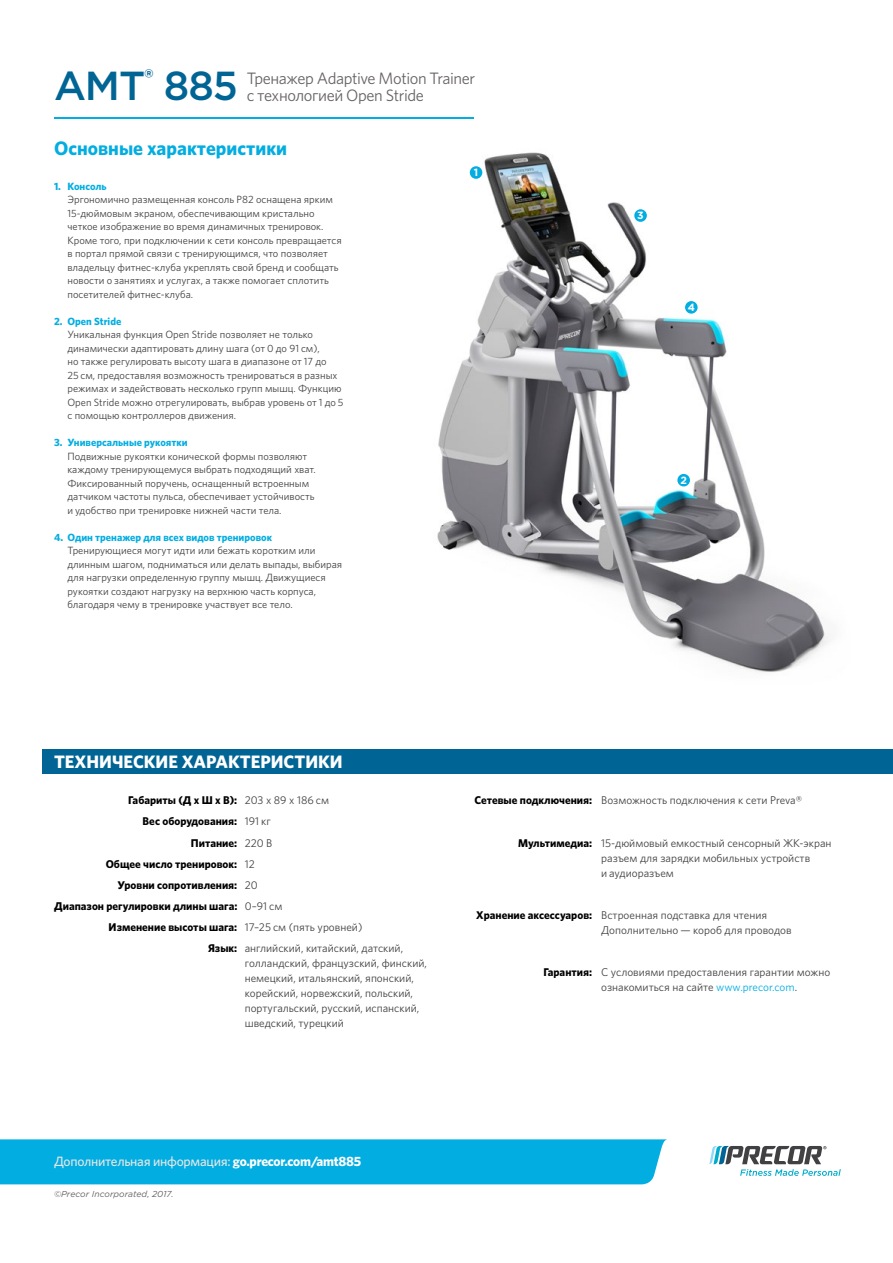
<style>
.page{position:relative;width:893px;height:1263px;background:#fff}
.page>*{position:absolute;margin:0;border:0;box-sizing:border-box;transform-origin:0 0}
.t1{font:500 40.5px "Gotham";letter-spacing:-.025em;color:#006594}
.t2{font:700 19.5px "Whitney";color:#02ade1}
.t3{font:700 18px "Whitney";color:#fff}
.t4{font:16.5px/17.5px "Whitney";letter-spacing:-.025em;color:#676463}
.t5{font:500 13.5px "Whitney";letter-spacing:-.02em;color:#e5e6e5}
.t6{font:11.25px/15px "Whitney";color:#414042}
.t7{font:700 11.25px "Whitney";color:#000}
.t8{font:10.5px/13.5px "Whitney";color:#414042}
.t9{font:700 10.5px "Whitney";color:#02ade1}
.t10{font:700 10.5px "Gotham";color:#fff}
.t11{font:italic 8.7px "Gotham";color:#676463}
.s1{font-weight:400;color:#414042}
.s2{font-weight:700;color:#000}
.s3{color:#02ade1}
.s4{font-weight:700;color:#fff}
</style>
<div class="page">
<img style="left:357px;top:117px;width:473px;height:555px">
<div style="left:0;top:1139px;width:667px;height:45px;background:#02ade1"></div>
<svg style="left:709px;top:1146px;width:132px;height:30px"></svg>
<div style="left:42px;top:749px;width:851px;height:25px;background:#006594"></div>
<hr style="left:54px;top:118px;width:419px;height:1px;background:#02ade1">
<div style="left:470px;top:166px;width:12px;height:13px;background:#02ade1;border-radius:50%"></div>
<div style="left:677px;top:474px;width:13px;height:12px;background:#02ade1;border-radius:50%"></div>
<div style="left:634px;top:209px;width:13px;height:13px;background:#02ade1;border-radius:50%"></div>
<div style="left:685px;top:301px;width:13px;height:13px;background:#02ade1;border-radius:50%"></div>
<h1 class="t1" style="left:54px;top:59px;width:186px">AMT<sup>®</sup> 885</h1>
<h3 class="t4" style="left:247px;top:69px;width:230px">Тренажер Adaptive Motion Trainer с технологией Open Stride</h3>
<h2 class="t2" style="left:54px;top:135px;width:235px">Основные характеристики</h2>
<p class="t9" style="left:54px;top:179px;width:54px">1. Консоль</p>
<p class="t8" style="left:68px;top:192px;width:276px">Эргономично размещенная консоль P82 оснащена ярким 15-дюймовым экраном, обеспечивающим кристально четкое изображение во время динамичных тренировок.<br>Кроме того, при подключении к сети консоль превращается в портал прямой связи с тренирующимся, что позволяет владельцу фитнес-клуба укреплять свой бренд и сообщать новости о занятиях и услугах, а также помогает сплотить посетителей фитнес-клуба.</p>
<p class="t9" style="left:54px;top:314px;width:69px">2. Open Stride</p>
<p class="t8" style="left:68px;top:327px;width:278px">Уникальная функция Open Stride позволяет не только динамически адаптировать длину шага (от 0 до 91 см),<br>но также регулировать высоту шага в диапазоне от 17 до<br>25 см, предоставляя возможность тренироваться в разных режимах и задействовать несколько групп мышц. Функцию Open Stride можно отрегулировать, выбрав уровень от 1 до 5 с помощью контроллеров движения.</p>
<p class="t9" style="left:54px;top:435px;width:135px">3. Универсальные рукоятки</p>
<p class="t8" style="left:68px;top:449px;width:250px">Подвижные рукоятки конической формы позволяют каждому тренирующемуся выбрать подходящий хват.<br>Фиксированный поручень, оснащенный встроенным датчиком частоты пульса, обеспечивает устойчивость и удобство при тренировке нижней части тела.</p>
<p class="t9" style="left:54px;top:530px;width:219px">4. Один тренажер для всех видов тренировок</p>
<p class="t8" style="left:68px;top:543px;width:276px">Тренирующиеся могут идти или бежать коротким или длинным шагом, подниматься или делать выпады, выбирая для нагрузки определенную группу мышц. Движущиеся рукоятки создают нагрузку на верхнюю часть корпуса, благодаря чему в тренировке участвует все тело.</p>
<p class="t10" style="left:474px;top:165px;width:6px">1</p>
<p class="t10" style="left:637px;top:208px;width:8px">3</p>
<p class="t10" style="left:688px;top:300px;width:9px">4</p>
<p class="t10" style="left:680px;top:473px;width:8px">2</p>
<h3 class="t3" style="left:54px;top:749px;width:290px">ТЕХНИЧЕСКИЕ ХАРАКТЕРИСТИКИ</h3>
<p class="t7" style="left:128px;top:793px;width:202px">Габариты (Д x Ш x В): <span class="s1">203 x 89 x 186 см</span></p>
<p class="t7" style="left:143px;top:814px;width:130px">Вес оборудования: <span class="s1">191 кг</span></p>
<p class="t7" style="left:191px;top:835px;width:83px">Питание: <span class="s1">220 B</span></p>
<p class="t7" style="left:106px;top:856px;width:151px">Общее число тренировок: <span class="s1">12</span></p>
<p class="t7" style="left:118px;top:877px;width:142px">Уровни сопротивления: <span class="s1">20</span></p>
<p class="t7" style="left:54px;top:898px;width:230px">Диапазон регулировки длины шага: <span class="s1">0–91 см</span></p>
<p class="t7" style="left:109px;top:919px;width:255px">Изменение высоты шага: <span class="s1">17–25 см (пять уровней)</span></p>
<p class="t6" style="left:208px;top:940px;width:197px"><span class="s2">Язык:</span> английский, китайский, датский,</p>
<p class="t6" style="left:245px;top:955px;width:184px">голландский, французский, финский, немецкий, итальянский, японский, корейский, норвежский, польский, португальский, русский, испанский, шведский, турецкий</p>
<p class="t6" style="left:474px;top:793px;width:329px"><span class="s2">Сетевые подключения:</span> Возможность подключения к сети Preva®</p>
<p class="t6" style="left:601px;top:835px;width:232px;text-indent:-83px"><span class="s2">Мультимедиа:</span> 15-дюймовый емкостный сенсорный ЖК-экран разъем для зарядки мобильных устройств<br>и аудиоразъем</p>
<p class="t6" style="left:601px;top:907px;width:192px;text-indent:-125px"><span class="s2">Хранение аксессуаров:</span> Встроенная подставка для чтения<br>Дополнительно — короб для проводов</p>
<p class="t6" style="left:601px;top:964px;width:231px;text-indent:-58px"><span class="s2">Гарантия:</span> С условиями предоставления гарантии можно ознакомиться на сайте <span class="s3">www.precor.com</span>.</p>
<p class="t5" style="left:54px;top:1152px;width:309px">Дополнительная информация: <span class="s4">go.precor.com/amt885</span></p>
<p class="t11" style="left:54px;top:1189px;width:121px">©Precor Incorporated, 2017.</p>
</div>
